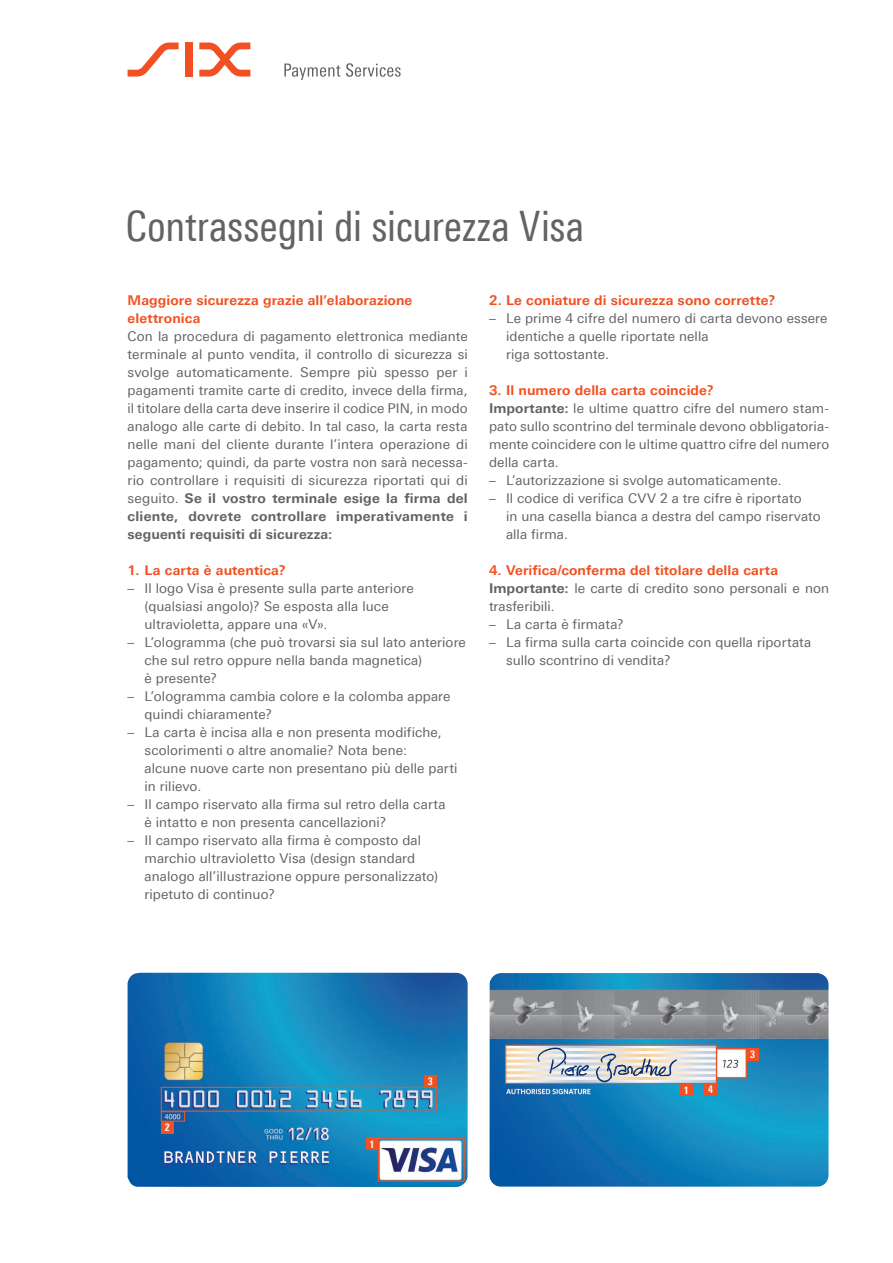
<style>
.page{position:relative;width:893px;height:1263px;background:#fff}
.page>*{position:absolute;margin:0;border:0;box-sizing:border-box;transform-origin:0 0}
.t1{font:42px "Linotype Univers 420 Cn";letter-spacing:-.005em;color:#636366}
.t2{font:13.5px/18px "Linotype Univers 430";letter-spacing:.01em;color:#636366}
.t3{font:700 13.5px/18px "Linotype Univers 630";letter-spacing:.01em;color:#f15122}
.t4{font:700 13.5px/18px "Linotype Univers 630";letter-spacing:.01em;color:#636366;text-align:justify}
.t5{font:700 10.5px "Linotype Univers 620 Cn";color:#fff}
.s1{font-family:"Linotype Univers 430";font-weight:400}
.s2{font-family:"Linotype Univers 630";font-weight:700}
</style>
<div class="page">
<svg style="left:128px;top:43px;width:51px;height:34px"></svg>
<div style="left:185px;top:43px;width:8px;height:34px;background:#f15122"></div>
<svg style="left:199px;top:43px;width:51px;height:34px"></svg>
<svg style="left:284px;top:63px;width:117px;height:17px"></svg>
<img style="left:489px;top:973px;width:340px;height:214px">
<div style="left:505px;top:1045px;width:212px;height:39px;border:1px solid #f15122"></div>
<div style="left:716px;top:1048px;width:31px;height:30px;border:1px solid #f15122"></div>
<img style="left:128px;top:973px;width:340px;height:214px">
<div style="left:378px;top:1137px;width:87px;height:44px;border:1px solid #f15122"></div>
<div style="left:161px;top:1087px;width:276px;height:25px;border:1px solid #f15122"></div>
<div style="left:161px;top:1111px;width:24px;height:11px;border:1px solid #f15122"></div>
<img style="left:533px;top:1042px;width:150px;height:46px">
<div style="left:366px;top:1137px;width:12px;height:13px;background:#f15122"></div>
<div style="left:680px;top:1083px;width:13px;height:13px;background:#f15122"></div>
<div style="left:704px;top:1083px;width:13px;height:13px;background:#f15122"></div>
<div style="left:161px;top:1121px;width:13px;height:13px;background:#f15122"></div>
<div style="left:424px;top:1075px;width:13px;height:12px;background:#f15122"></div>
<div style="left:746px;top:1048px;width:13px;height:13px;background:#f15122"></div>
<h1 class="t1" style="left:125px;top:201px;width:460px">Contrassegni di sicurezza Visa</h1>
<p class="t3" style="left:128px;top:291px;width:286px">Maggiore sicurezza grazie all’elaborazione elettronica</p>
<p class="t2" style="left:128px;top:327px;width:342px;text-align:justify">Con la procedura di pagamento elettronica mediante terminale al punto vendita, il controllo di sicurezza si svolge automaticamente. Sempre più spesso per i pagamenti tramite carte di credito, invece della firma, il titolare della carta deve inserire il codice PIN, in modo analogo alle carte di debito. In tal caso, la carta resta nelle mani del cliente durante l’intera operazione di pagamento; quindi, da parte vostra non sarà necessa&shy;rio controllare i requisiti di sicurezza riportati qui di</p>
<p class="t4" style="left:128px;top:489px;width:342px"><span class="s1">seguito.</span> Se il vostro terminale esige la firma del cliente, dovrete controllare imperativamente i seguenti requisiti di sicurezza:</p>
<p class="t3" style="left:128px;top:561px;width:160px">1. La carta è autentica?</p>
<p class="t2" style="left:145px;top:579px;width:271px;text-indent:-17px">– Il logo Visa è presente sulla parte anteriore (qualsiasi angolo)? Se esposta alla luce ultravioletta, appare una «V».</p>
<p class="t2" style="left:145px;top:633px;width:323px;text-indent:-17px">– L’ologramma (che può trovarsi sia sul lato anteriore che sul retro oppure nella banda magnetica)<br>è presente?</p>
<p class="t2" style="left:145px;top:687px;width:308px;text-indent:-17px">– L’ologramma cambia colore e la colomba appare quindi chiaramente?</p>
<p class="t2" style="left:145px;top:723px;width:314px;text-indent:-17px">– La carta è incisa alla e non presenta modifiche, scolorimenti o altre anomalie? Nota bene:<br>alcune nuove carte non presentano più delle parti in rilievo.</p>
<p class="t2" style="left:145px;top:795px;width:302px;text-indent:-17px">– Il campo riservato alla firma sul retro della carta è intatto e non presenta cancellazioni?</p>
<p class="t2" style="left:145px;top:831px;width:295px;text-indent:-17px">– Il campo riservato alla firma è composto dal marchio ultravioletto Visa (design standard analogo all’illustrazione oppure personalizzato) ripetuto di continuo?</p>
<p class="t3" style="left:489px;top:291px;width:288px">2. Le coniature di sicurezza sono corrette?</p>
<p class="t2" style="left:506px;top:309px;width:323px;text-indent:-17px">– Le prime 4 cifre del numero di carta devono essere identiche a quelle riportate nella<br>riga sottostante.</p>
<p class="t3" style="left:489px;top:381px;width:226px">3. Il numero della carta coincide?</p>
<p class="t2" style="left:489px;top:399px;width:342px;text-align:justify"><span class="s2">Importante:</span> le ultime quattro cifre del numero stam&shy;pato sullo scontrino del terminale devono obbligatoria&shy;mente coincidere con le ultime quattro cifre del numero della carta.</p>
<p class="t2" style="left:489px;top:471px;width:294px">– L’autorizzazione si svolge automaticamente.</p>
<p class="t2" style="left:506px;top:489px;width:316px;text-indent:-17px">– Il codice di verifica CVV 2 a tre cifre è riportato<br>in una casella bianca a destra del campo riservato alla firma.</p>
<p class="t3" style="left:489px;top:561px;width:291px">4. Verifica/conferma del titolare della carta</p>
<p class="t2" style="left:489px;top:579px;width:342px"><span class="s2">Importante:</span> le carte di credito sono personali e non trasferibili.</p>
<p class="t2" style="left:489px;top:615px;width:137px">– La carta è firmata?</p>
<p class="t2" style="left:506px;top:633px;width:307px;text-indent:-17px">– La firma sulla carta coincide con quella riportata sullo scontrino di vendita?</p>
<p class="t5" style="left:165px;top:1121px;width:6px">2</p>
<p class="t5" style="left:370px;top:1138px;width:6px">1</p>
<p class="t5" style="left:428px;top:1075px;width:6px">3</p>
<p class="t5" style="left:684px;top:1083px;width:6px">1</p>
<p class="t5" style="left:708px;top:1083px;width:6px">4</p>
<p class="t5" style="left:750px;top:1048px;width:6px">3</p>
</div>
